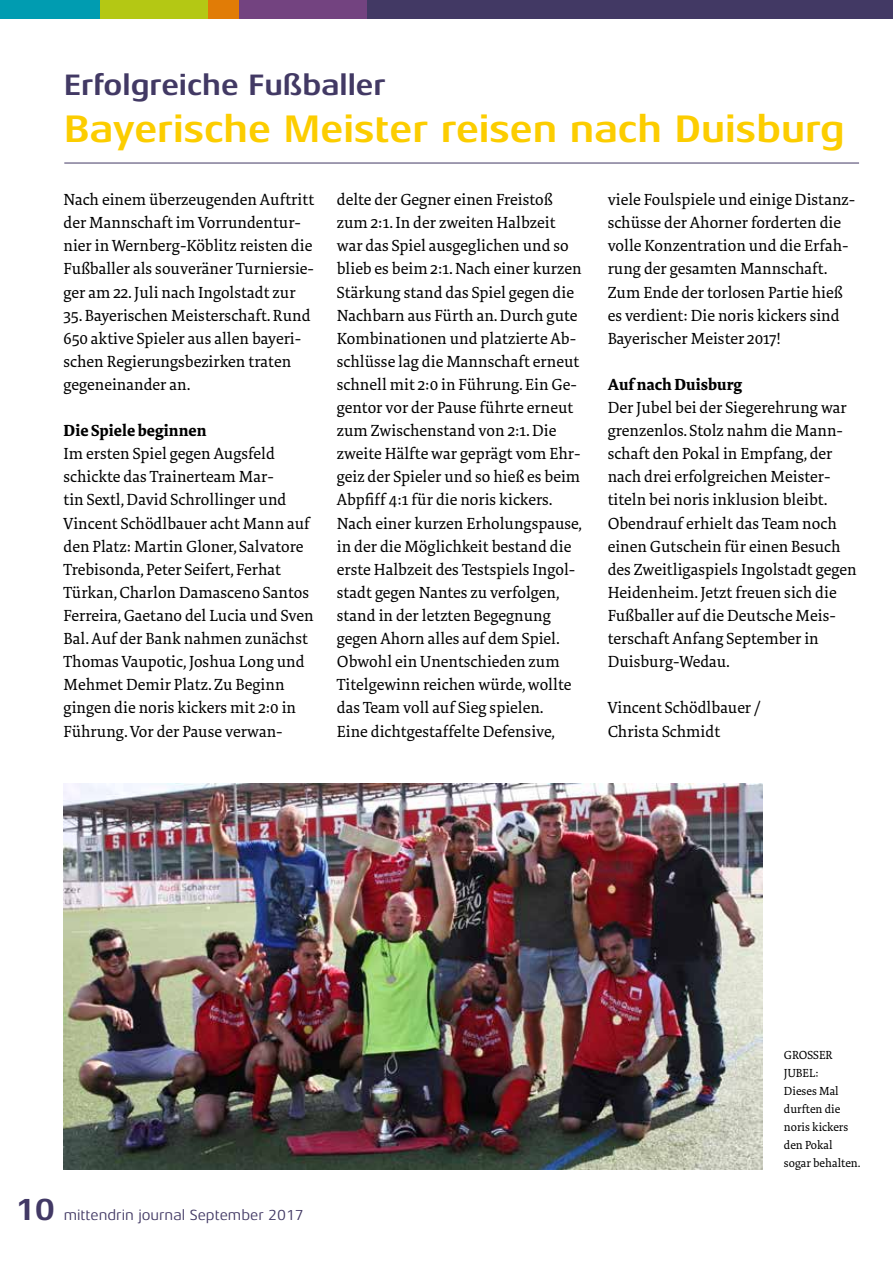
<style>
.page{position:relative;width:893px;height:1263px;background:#fff}
.page>*{position:absolute;margin:0;border:0;box-sizing:border-box;transform-origin:0 0}
.t1{font:700 39px "Aeonis LT Pro";color:#fccd00}
.t2{font:700 30px "Aeonis LT Pro";color:#423964}
.t3{font:16.5px/23.1px "Tundra OT";color:#000}
.t4{font:700 16.5px "Tundra OT";color:#000}
.t5{font:15px "Aeonis LT Pro";color:#423964}
.t6{font:12px/18px "Tundra OT";color:#000}
.s1{font-weight:700;font-size:31.5px;color:#423965}
</style>
<div class="page">
<div style="left:239px;top:0;width:128px;height:19px;background:#734380"></div>
<div style="left:207px;top:0;width:32px;height:19px;background:#e17c06"></div>
<div style="left:99px;top:0;width:108px;height:19px;background:#b4c814"></div>
<div style="left:0;top:0;width:99px;height:19px;background:#009cb1"></div>
<div style="left:367px;top:0;width:526px;height:19px;background:#423964"></div>
<hr style="left:64px;top:163px;width:795px;height:1px;background:#423965">
<img style="left:64px;top:783px;width:699px;height:386px">
<h2 class="t2" style="left:64px;top:68px;width:323px">Erfolgreiche Fußballer</h2>
<h1 class="t1" style="left:64px;top:107px;width:783px">Bayerische Meister reisen nach Duisburg</h1>
<p class="t3" style="left:64px;top:189px;width:252px">Nach einem überzeugenden Auftritt der Mannschaft im Vorrundentur&shy;nier in Wernberg-Köblitz reisten die Fußballer als souveräner Turniersie&shy;ger am 22. Juli nach Ingolstadt zur</p>
<p class="t3" style="left:64px;top:304px;width:249px">35. Bayerischen Meisterschaft. Rund<br>650 aktive Spieler aus allen bayeri&shy;schen Regierungsbezirken traten gegeneinander an.</p>
<p class="t4" style="left:64px;top:421px;width:145px">Die Spiele beginnen</p>
<p class="t3" style="left:64px;top:443px;width:252px">Im ersten Spiel gegen Augsfeld schickte das Trainerteam Mar-<br>tin Sextl, David Schrollinger und Vincent Schödlbauer acht Mann auf den Platz: Martin Gloner, Salvatore Trebisonda, Peter Seifert, Ferhat Türkan, Charlon Damasceno Santos Ferreira, Gaetano del Lucia und Sven Bal. Auf der Bank nahmen zunächst Thomas Vaupotic, Joshua Long und Mehmet Demir Platz. Zu Beginn gingen die noris kickers mit 2:0 in Führung. Vor der Pause verwan-</p>
<p class="t3" style="left:337px;top:189px;width:247px">delte der Gegner einen Freistoß zum 2:1. In der zweiten Halbzeit war das Spiel ausgeglichen und so blieb es beim 2:1. Nach einer kurzen Stärkung stand das Spiel gegen die Nachbarn aus Fürth an. Durch gute Kombinationen und platzierte Ab&shy;schlüsse lag die Mannschaft erneut schnell mit 2:0 in Führung. Ein Ge&shy;gentor vor der Pause führte erneut zum Zwischenstand von 2:1. Die zweite Hälfte war geprägt vom Ehr&shy;geiz der Spieler und so hieß es beim Abpfiff 4:1 für die noris kickers.<br>Nach einer kurzen Erholungspause, in der die Möglichkeit bestand die erste Halbzeit des Testspiels Ingol&shy;stadt gegen Nantes zu verfolgen, stand in der letzten Begegnung gegen Ahorn alles auf dem Spiel.<br>Obwohl ein Unentschieden zum Titelgewinn reichen würde, wollte das Team voll auf Sieg spielen.<br>Eine dichtgestaffelte Defensive,</p>
<p class="t3" style="left:608px;top:189px;width:249px">viele Foulspiele und einige Distanz&shy;schüsse der Ahorner forderten die volle Konzentration und die Erfah&shy;rung der gesamten Mannschaft.<br>Zum Ende der torlosen Partie hieß es verdient: Die noris kickers sind Bayerischer Meister 2017!</p>
<p class="t4" style="left:608px;top:375px;width:136px">Auf nach Duisburg</p>
<p class="t3" style="left:608px;top:397px;width:250px">Der Jubel bei der Siegerehrung war grenzenlos. Stolz nahm die Mann&shy;schaft den Pokal in Empfang, der nach drei erfolgreichen Meister&shy;titeln bei noris inklusion bleibt.<br>Obendrauf erhielt das Team noch einen Gutschein für einen Besuch des Zweitligaspiels Ingolstadt gegen<br>Heidenheim. Jetzt freuen sich die<br>Fußballer auf die Deutsche Meis&shy;terschaft Anfang September in<br>Duisburg-Wedau.</p>
<p class="t3" style="left:608px;top:697px;width:154px">Vincent Schödlbauer /<br>Christa Schmidt</p>
<p class="t5" style="left:15px;top:1206px;width:290px"><span class="s1">10</span> mittendrin journal September 2017</p>
<p class="t6" style="left:784px;top:1047px;width:78px">GROSSER<br>JUBEL:<br>Dieses Mal durften die noris kickers den Pokal sogar behalten.</p>
</div>
